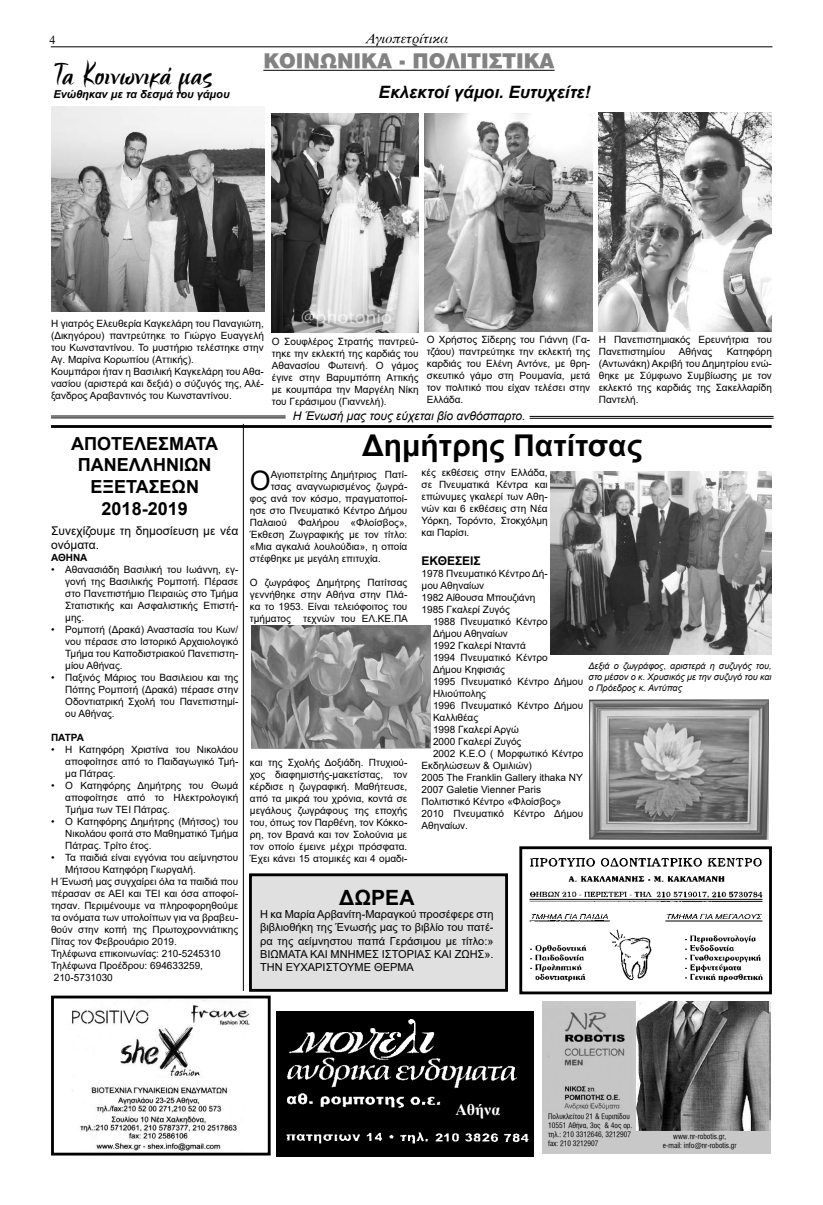
<style>
.page{position:relative;width:823px;height:1205px;background:#fff}
.page>*{position:absolute;margin:0;border:0;box-sizing:border-box;transform-origin:0 0}
.t1{font:700 33px "CF Painter";color:#000}
.t2{font:700 30px "Arial";color:#000}
.t3{font:26.8px "Arial";color:#000}
.t4{font:700 21px "Arial";color:#000}
.t5{font:900 20px "UB Helvetica";color:#828282}
.t6{font:700 18px/21.6px "Arial";color:#000;text-align:center}
.t7{font:italic 700 17px "Arial";color:#000}
.t8{font:700 16.2px "Times New Roman";color:#fff}
.t9{font:14px "UB Times Italic";color:#000}
.t10{font:12px/14.4px "Arial";color:#000}
.t11{font:italic 12px "Arial";color:#000}
.t12{font:700 12px "Arial";color:#000}
.t13{font:12px "Times New Roman";color:#000}
.t14{font:11px/13.2px "Arial";color:#000;text-align:justify}
.t15{font:italic 700 11px "Arial";color:#000}
.t16{font:10px/12px "Arial";color:#000;text-align:justify}
.t17{font:700 10px "Arial";color:#000}
.t18{font:italic 9px/10.8px "Arial";color:#000;text-align:justify}
.t19{font:7.6px/9.1px "UB Helvetica Cond";color:#000}
</style>
<div class="page">
<div style="left:250px;top:875px;width:256px;height:115px;background:#e0e0e0"></div>
<div style="left:249px;top:873px;width:258px;height:119px;border:3px solid #000"></div>
<hr style="left:51px;top:46px;width:721px;height:1px;background:#000">
<hr style="left:263px;top:70px;width:291px;height:1px;background:#000">
<img style="left:542px;top:1002px;width:228px;height:152px">
<img style="left:636px;top:1002px;width:132px;height:128px">
<img style="left:276px;top:1011px;width:257px;height:145px">
<img style="left:72px;top:1000px;width:178px;height:78px">
<img style="left:72px;top:1085px;width:165px;height:66px">
<div style="left:51px;top:995px;width:219px;height:160px;border:3px solid #000"></div>
<img style="left:529px;top:858px;width:234px;height:124px">
<div style="left:519px;top:846px;width:252px;height:148px;border:3px solid #000"></div>
<img style="left:51px;top:106px;width:213px;height:206px">
<img style="left:272px;top:113px;width:146px;height:220px">
<img style="left:598px;top:113px;width:172px;height:218px">
<img style="left:424px;top:113px;width:168px;height:218px">
<hr style="left:51px;top:425px;width:720px;height:3px;background:#000">
<hr style="left:51px;top:415px;width:234px;height:1px;background:#000">
<hr style="left:51px;top:417px;width:234px;height:1px;background:#000">
<img style="left:550px;top:471px;width:221px;height:184px">
<img style="left:251px;top:625px;width:179px;height:124px">
<img style="left:589px;top:699px;width:179px;height:140px">
<hr style="left:529px;top:416px;width:244px;height:1px;background:#000">
<hr style="left:529px;top:418px;width:244px;height:1px;background:#000">
<hr style="left:243px;top:424px;width:1px;height:567px;background:#000">
<p class="t13" style="left:50px;top:33px;width:7px">4</p>
<h3 class="t9" style="left:366px;top:31px;width:83px">Αγιοπετρίτικα</h3>
<h3 class="t5" style="left:263px;top:49px;width:292px">ΚΟΙΝΩΝΙΚΑ - ΠΟΛΙΤΙΣΤΙΚΑ</h3>
<h1 class="t1" style="left:53px;top:50px;width:160px">Τα Κοινωνικά μας</h1>
<p class="t15" style="left:53px;top:88px;width:177px">Ενώθηκαν με τα δεσμά του γάμου</p>
<h3 class="t7" style="left:378px;top:83px;width:213px">Εκλεκτοί γάμοι. Ευτυχείτε!</h3>
<p class="t16" style="left:51px;top:317px;width:214px;text-align:left">Η γιατρός Ελευθερία Καγκελάρη του Παναγιώτη, (Δικηγόρου) παντρεύτηκε το Γιώργο Ευαγγελή του Κωνσταντίνου. Το μυστήριο τελέστηκε στην Αγ. Μαρίνα Κορωπίου (Αττικής).<br>Κουμπάροι ήταν η Βασιλική Καγκελάρη του Αθα&shy;νασίου (αριστερά και δεξιά) ο σύζυγός της, Αλέ&shy;ξανδρος Αραβαντινός του Κωνσταντίνου.</p>
<p class="t16" style="left:272px;top:335px;width:148px">Ο Σουφλέρος Στρατής παντρεύ&shy;τηκε την εκλεκτή της καρδιάς του Αθανασίου Φωτεινή. Ο γάμος έγινε στην Βαρυμπόπη Αττικής με κουμπάρα την Μαργέλη Νίκη του Γεράσιμου (Γιαννελή).</p>
<p class="t16" style="left:426px;top:334px;width:165px">Ο Χρήστος Σίδερης του Γιάννη (Γα&shy;τζάου) παντρεύτηκε την εκλεκτή της καρδιάς του Ελένη Αντόνε, με θρη&shy;σκευτικό γάμο στη Ρουμανία, μετά τον πολιτικό που είχαν τελέσει στην Ελλάδα.</p>
<p class="t11" style="left:292px;top:409px;width:234px">Η Ένωσή μας τους εύχεται βίο ανθόσπαρτο.</p>
<p class="t16" style="left:598px;top:334px;width:174px">Η Πανεπιστημιακός Ερευνήτρια του<br>Πανεπιστημίου</p>
<p class="t16" style="left:678px;top:346px;width:35px">Αθήνας</p>
<p class="t16" style="left:598px;top:346px;width:174px;text-indent:128px">Κατηφόρη (Αντωνάκη) Ακριβή του Δημητρίου ενώ&shy;θηκε με Σύμφωνο Συμβίωσης με τον εκλεκτό της καρδιάς της Σακελλαρίδη Παντελή.</p>
<h3 class="t6" style="left:71px;top:433px;width:148px">ΑΠΟΤΕΛΕΣΜΑΤΑ<br>ΠΑΝΕΛΛΗΝΙΩΝ<br>ΕΞΕΤΑΣΕΩΝ<br>2018-2019</h3>
<p class="t10" style="left:51px;top:523px;width:189px">Συνεχίζουμε τη δημοσίευση με νέα ονόματα.</p>
<p class="t17" style="left:51px;top:552px;width:38px">ΑΘΗΝΑ</p>
<p class="t16" style="left:65px;top:563px;width:174px;text-indent:-14px">• Αθανασιάδη Βασιλική του Ιωάννη, εγ&shy;γονή της Βασιλικής Ρομποτή. Πέρασε στο Πανεπιστήμιο Πειραιώς στο Τμήμα Στατιστικής και Ασφαλιστικής Επιστή&shy;μης.</p>
<p class="t16" style="left:65px;top:623px;width:174px;text-indent:-14px">• Ρομποτή (Δρακά) Αναστασία του Κων/ νου πέρασε στο Ιστορικό Αρχαιολογικό Τμήμα του Καποδιστριακού Πανεπιστη&shy;μίου Αθήνας.</p>
<p class="t16" style="left:65px;top:671px;width:174px;text-indent:-14px">• Παξινός Μάριος του Βασιλειου και της Πόπης Ρομποτή (Δρακά) πέρασε στην Οδοντιατρική Σχολή του Πανεπιστημί&shy;ου Αθήνας.</p>
<p class="t17" style="left:51px;top:732px;width:34px">ΠΑΤΡΑ</p>
<p class="t16" style="left:65px;top:743px;width:174px;text-indent:-14px">• Η Κατηφόρη Χριστίνα του Νικολάου αποφοίτησε από το Παιδαγωγικό Τμή&shy;μα Πάτρας.</p>
<p class="t16" style="left:65px;top:779px;width:174px;text-indent:-14px">• Ο Κατηφόρης Δημήτρης του Θωμά αποφοίτησε από το Ηλεκτρολογική Τμήμα των ΤΕΙ Πάτρας.</p>
<p class="t16" style="left:65px;top:815px;width:174px;text-indent:-14px">• Ο Κατηφόρης Δημήτρης (Μήτσος) του Νικολάου φοιτά στο Μαθηματικό Τμήμα Πάτρας. Τρίτο έτος.</p>
<p class="t16" style="left:51px;top:851px;width:189px">• Τα παιδιά είναι εγγόνια του αείμνηστου</p>
<p class="t16" style="left:65px;top:863px;width:132px">Μήτσου Κατηφόρη Γιωργαλή.</p>
<p class="t16" style="left:51px;top:875px;width:189px">Η Ένωσή μας συγχαίρει όλα τα παιδιά που</p>
<p class="t16" style="left:51px;top:887px;width:189px">πέρασαν σε ΑΕΙ και ΤΕΙ και όσα αποφοί-</p>
<p class="t16" style="left:51px;top:899px;width:189px">τησαν. Περιμένουμε να πληροφορηθούμε</p>
<p class="t16" style="left:51px;top:911px;width:189px">τα ονόματα των υπολοίπων για να βραβευ-</p>
<p class="t16" style="left:51px;top:923px;width:189px">θούν στην κοπή της Πρωτοχροννιάτικης</p>
<p class="t16" style="left:51px;top:935px;width:127px">Πίτας τον Φεβρουάριο 2019.</p>
<p class="t16" style="left:51px;top:947px;width:171px">Τηλέφωνα επικοινωνίας: 210-5245310</p>
<p class="t16" style="left:51px;top:959px;width:153px">Τηλέφωνα Προέδρου: 694633259,</p>
<p class="t16" style="left:54px;top:971px;width:60px">210-5731030</p>
<h2 class="t2" style="left:362px;top:429px;width:281px">Δημήτρης Πατίτσας</h2>
<p class="t16" style="left:421px;top:467px;width:127px">κές εκθέσεις στην Ελλάδα, σε Πνευματικά Κέντρα και επώνυμες γκαλερί των Αθη&shy;νών και 6 εκθέσεις στη Νέα Υόρκη, Τορόντο, Στοκχόλμη και Παρίσι.</p>
<p class="t12" style="left:421px;top:554px;width:61px">ΕΚΘΕΣΕΙΣ</p>
<p class="t16" style="left:421px;top:567px;width:127px;text-align:left">1978 Πνευματικό Κέντρο Δή&shy;μου Αθηναίων<br>1982 Αίθουσα Μπουζιάνη<br>1985 Γκαλερί Ζυγός</p>
<p class="t16" style="left:433px;top:615px;width:116px">1988 Πνευματικό Κέντρο</p>
<p class="t16" style="left:433px;top:627px;width:76px">Δήμου Αθηναίων</p>
<p class="t16" style="left:433px;top:639px;width:94px">1992 Γκαλερί Νταντά</p>
<p class="t16" style="left:433px;top:651px;width:116px">1994 Πνευματικό Κέντρο</p>
<p class="t16" style="left:433px;top:663px;width:73px">Δήμου Κηφισιάς</p>
<p class="t16" style="left:433px;top:675px;width:152px">1995 Πνευματικό Κέντρο Δήμου</p>
<p class="t16" style="left:433px;top:687px;width:54px">Ηλιούπολης</p>
<p class="t16" style="left:433px;top:699px;width:152px">1996 Πνευματικό Κέντρο Δήμου</p>
<p class="t16" style="left:433px;top:711px;width:47px">Καλλιθέας</p>
<p class="t16" style="left:433px;top:723px;width:87px">1998 Γκαλερί Αργώ</p>
<p class="t16" style="left:433px;top:735px;width:90px">2000 Γκαλερί Ζυγός</p>
<p class="t16" style="left:433px;top:747px;width:152px">2002 Κ.Ε.Ο ( Μορφωτικό Κέντρο</p>
<p class="t16" style="left:421px;top:759px;width:112px">Εκδηλώσεων &amp; Ομιλιών)</p>
<p class="t16" style="left:421px;top:771px;width:162px">2005 The Franklin Gallery ithaka NY</p>
<p class="t16" style="left:421px;top:783px;width:121px">2007 Galetie Vienner Paris</p>
<p class="t16" style="left:421px;top:795px;width:141px">Πολιτιστικό Κέντρο «Φλοίσβος»</p>
<p class="t16" style="left:421px;top:807px;width:163px">2010 Πνευματικό Κέντρο Δήμου</p>
<p class="t16" style="left:421px;top:819px;width:48px">Αθηναίων.</p>
<h3 class="t3" style="left:250px;top:466px;width:22px">Ο</h3>
<p class="t16" style="left:270px;top:468px;width:138px">Αγιοπετρίτης Δημήτριος Πατί-</p>
<p class="t16" style="left:270px;top:480px;width:138px">τσας αναγνωρισμένος ζωγρά-</p>
<p class="t16" style="left:250px;top:492px;width:159px">φος ανά τον κόσμο, πραγματοποί-</p>
<p class="t16" style="left:250px;top:504px;width:159px">ησε στο Πνευματικό Κέντρο Δήμου</p>
<p class="t16" style="left:250px;top:516px;width:159px">Παλαιού Φαλήρου «Φλοίσβος»,</p>
<p class="t16" style="left:250px;top:528px;width:159px">Έκθεση Ζωγραφικής με τον τίτλο:</p>
<p class="t16" style="left:250px;top:540px;width:159px">«Μια αγκαλιά λουλούδια», η οποία</p>
<p class="t16" style="left:250px;top:552px;width:132px">στέφθηκε με μεγάλη επιτυχία.</p>
<p class="t16" style="left:250px;top:576px;width:159px">Ο ζωγράφος Δημήτρης Πατίτσας γεννήθηκε στην Αθήνα στην Πλά&shy;κα το 1953. Είναι τελειόφοιτος του τμήματος τεχνών του ΕΛ.ΚΕ.ΠΑ</p>
<p class="t18" style="left:588px;top:661px;width:184px">Δεξιά ο ζωγράφος, αριστερά η συζυγός του, στο μέσον ο κ. Χρυσικός με την συζυγό του και ο Πρόεδρος κ. Αντύπας</p>
<p class="t16" style="left:250px;top:756px;width:159px">και της Σχολής Δοξιάδη. Πτυχιού&shy;χος διαφημιστής-μακετίστας, τον κέρδισε η ζωγραφική. Μαθήτευσε, από τα μικρά του χρόνια, κοντά σε μεγάλους ζωγράφους της εποχής του, όπως τον Παρθένη, τον Κόκκο&shy;ρη, τον Βρανά και τον Σολούνια με τον οποίο έμεινε μέχρι πρόσφατα.<br>Έχει κάνει 15 ατομικές και 4 ομαδι-</p>
<h3 class="t4" style="left:339px;top:886px;width:77px">ΔΩΡΕΑ</h3>
<p class="t14" style="left:260px;top:907px;width:235px">Η κα Μαρία Αρβανίτη-Μαραγκού προσέφερε στη βιβλιοθήκη της Ένωσής μας το βιβλίο του πατέ&shy;ρα της αείμνηστου παπά Γεράσιμου με τίτλο:» ΒΙΩΜΑΤΑ ΚΑΙ ΜΝΗΜΕΣ ΙΣΤΟΡΙΑΣ ΚΑΙ ΖΩΗΣ».<br>ΤΗΝ ΕΥΧΑΡΙΣΤΟΥΜΕ ΘΕΡΜΑ</p>
<h3 class="t8" style="left:455px;top:1101px;width:46px">Αθήνα</h3>
<p class="t19" style="left:548px;top:1111px;width:86px">Πολυκλείτου 21 &amp; Ευριπίδου<br>10551 Αθήνα, 3ος &amp; 4ος ορ. τηλ.: 210 3312646, 3212907 fax: 210 3212907</p>
<p class="t19" style="left:662px;top:1131px;width:75px;text-align:center">www.nr-robotis.gr, e-mail: info@nr-robotis.gr</p>
</div>
